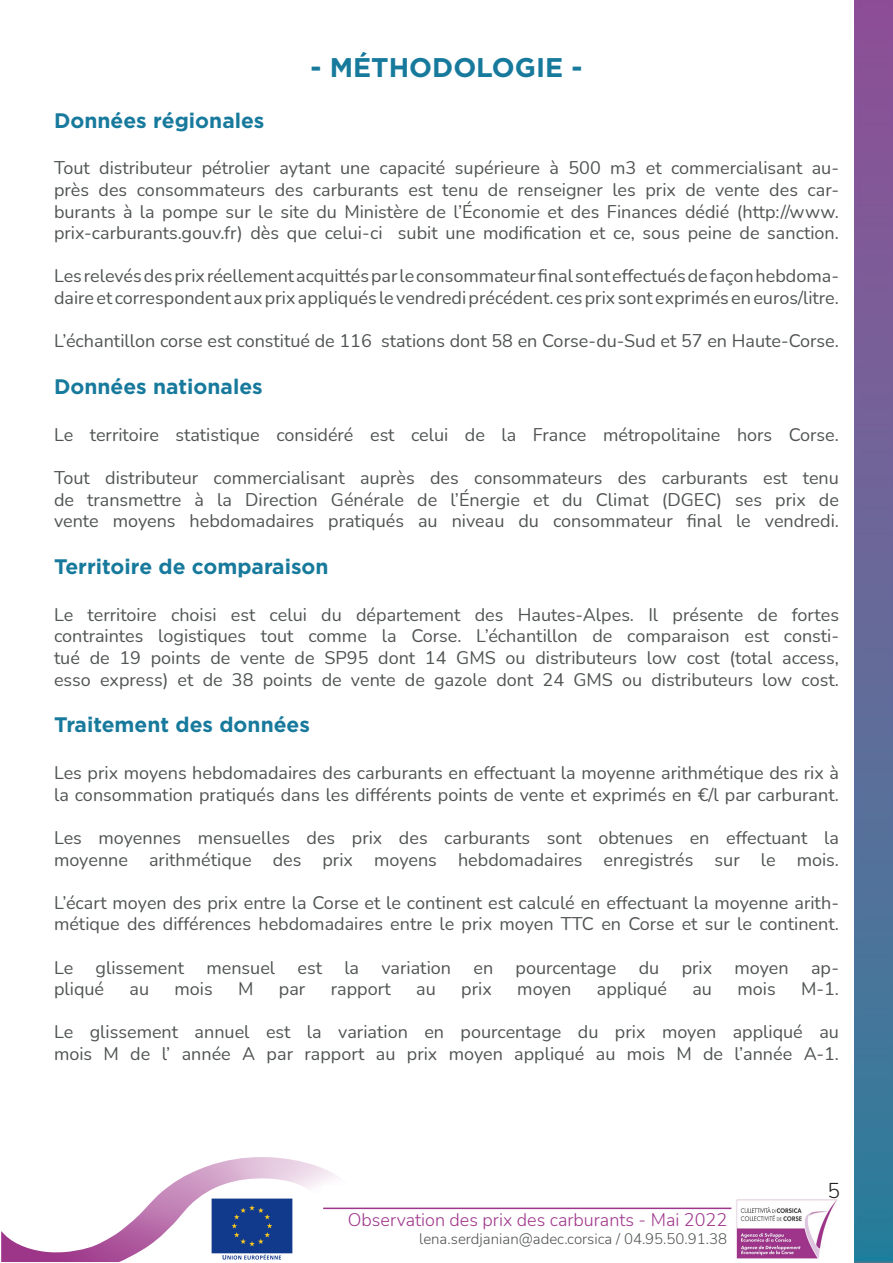
<style>
.page{position:relative;width:893px;height:1263px;background:#fff}
.page>*{position:absolute;margin:0;border:0;box-sizing:border-box;transform-origin:0 0}
.t1{font:700 27px "Gotham HTF";color:#177a9c}
.t2{font:700 21px "Gotham HTF";color:#177a9c}
.t3{font:300 21px "Nunito";color:#231f20}
.t4{font:18px/21.6px "Nunito";color:#515454}
.t5{font:300 18px "Nunito";color:#9f358a}
.t6{font:300 15px "Nunito";color:#515454}
</style>
<div class="page">
<img style="left:736px;top:1199px;width:101px;height:60px">
<svg style="left:1px;top:1157px;width:358px;height:105px"></svg>
<hr style="left:323px;top:1207px;width:408px;height:2px;background:#9f358a">
<img style="left:854px;top:0;width:39px;height:1263px">
<img style="left:210px;top:1198px;width:83px;height:62px">
<p class="t1" style="left:311px;top:52px;width:273px">- MÉTHODOLOGIE -</p>
<p class="t2" style="left:54px;top:108px;width:212px">Données régionales</p>
<p class="t4" style="left:54px;top:157px;width:786px;text-align:justify">Tout distributeur pétrolier aytant une capacité supérieure à 500 m3 et commercialisant au&shy;près des consommateurs des carburants est tenu de renseigner les prix de vente des car&shy;burants à la pompe sur le site du Ministère de l’Économie et des Finances dédié (http://www. prix-carburants.gouv.fr) dès que celui-ci subit une modification et ce, sous peine de sanction.</p>
<p class="t4" style="left:54px;top:265px;width:786px">Les relevés des prix réellement acquittés par le consommateur final sont effectués de façon hebdoma&shy;daire et correspondent aux prix appliqués le vendredi précédent. ces prix sont exprimés en euros/litre.</p>
<p class="t4" style="left:54px;top:329px;width:786px">L’échantillon corse est constitué de 116 stations dont 58 en Corse-du-Sud et 57 en Haute-Corse.</p>
<p class="t2" style="left:54px;top:374px;width:210px">Données nationales</p>
<p class="t4" style="left:54px;top:423px;width:786px">Le territoire statistique considéré est celui de la France métropolitaine hors Corse.</p>
<p class="t4" style="left:54px;top:466px;width:786px;text-align:justify">Tout distributeur commercialisant auprès des consommateurs des carburants est tenu de transmettre à la Direction Générale de l’Énergie et du Climat (DGEC) ses prix de vente moyens hebdomadaires pratiqués au niveau du consommateur final le vendredi.</p>
<p class="t2" style="left:54px;top:554px;width:276px">Territoire de comparaison</p>
<p class="t4" style="left:54px;top:603px;width:786px;text-align:justify">Le territoire choisi est celui du département des Hautes-Alpes. Il présente de fortes contraintes logistiques tout comme la Corse. L’échantillon de comparaison est consti&shy;tué de 19 points de vente de SP95 dont 14 GMS ou distributeurs low cost (total access, esso express) et de 38 points de vente de gazole dont 24 GMS ou distributeurs low cost.</p>
<p class="t2" style="left:54px;top:713px;width:258px">Traitement des données</p>
<p class="t4" style="left:54px;top:761px;width:786px">Les prix moyens hebdomadaires des carburants en effectuant la moyenne arithmétique des rix à la consommation pratiqués dans les différents points de vente et exprimés en €/l par carburant.</p>
<p class="t4" style="left:54px;top:826px;width:786px">Les moyennes mensuelles des prix des carburants sont obtenues en effectuant la moyenne arithmétique des prix moyens hebdomadaires enregistrés sur le mois.</p>
<p class="t4" style="left:54px;top:891px;width:786px">L’écart moyen des prix entre la Corse et le continent est calculé en effectuant la moyenne arith&shy;métique des différences hebdomadaires entre le prix moyen TTC en Corse et sur le continent.</p>
<p class="t4" style="left:54px;top:956px;width:786px">Le glissement mensuel est la variation en pourcentage du prix moyen ap&shy;pliqué</p>
<p class="t4" style="left:130px;top:977px;width:21px">au</p>
<p class="t4" style="left:175px;top:977px;width:40px">mois</p>
<p class="t4" style="left:238px;top:977px;width:17px">M</p>
<p class="t4" style="left:279px;top:977px;width:28px">par</p>
<p class="t4" style="left:331px;top:977px;width:62px">rapport</p>
<p class="t4" style="left:416px;top:977px;width:21px">au</p>
<p class="t4" style="left:461px;top:977px;width:32px">prix</p>
<p class="t4" style="left:517px;top:977px;width:56px">moyen</p>
<p class="t4" style="left:597px;top:977px;width:72px">appliqué</p>
<p class="t4" style="left:692px;top:977px;width:21px">au</p>
<p class="t4" style="left:737px;top:977px;width:40px">mois</p>
<p class="t4" style="left:801px;top:977px;width:39px">M-1.</p>
<p class="t4" style="left:54px;top:1021px;width:786px">Le glissement annuel est la variation en pourcentage du prix moyen appliqué au mois M de l’ année A par rapport au prix moyen appliqué au mois M de l’année A-1.</p>
<p class="t5" style="left:348px;top:1207px;width:381px">Observation des prix des carburants - Mai 2022</p>
<p class="t6" style="left:419px;top:1228px;width:309px">lena.serdjanian@adec.corsica / 04.95.50.91.38</p>
<p class="t3" style="left:827px;top:1176px;width:14px">5</p>
</div>
